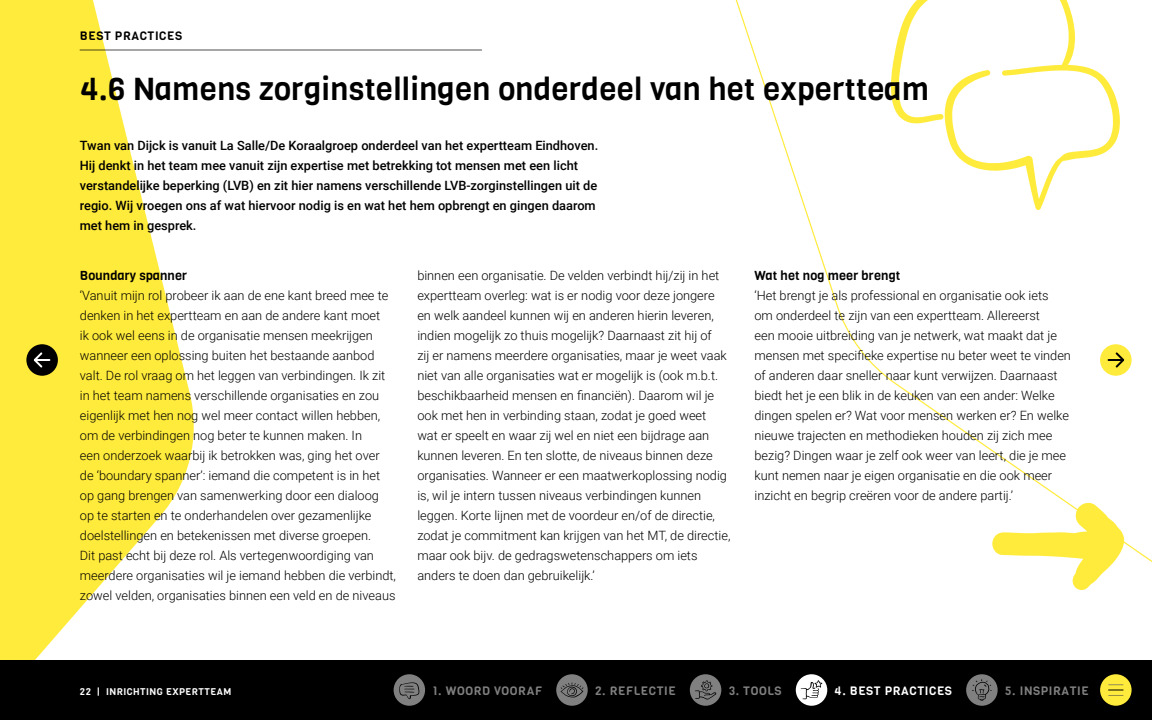
<style>
.page{position:relative;width:1152px;height:720px;background:#fff}
.page>*{position:absolute;margin:0;border:0;box-sizing:border-box;transform-origin:0 0}
.t1{font:31.2px "Viga";letter-spacing:.01em;color:#000}
.t2{font:300 12.8px/20px "Roboto";color:#000}
.t3{font:500 12.8px/20px "Roboto";color:#000}
.t4{font:12.8px "Viga";letter-spacing:.01em;color:#000}
.t5{font:12px "Viga";letter-spacing:.05em;color:#808080}
.t6{font:12px "Viga";letter-spacing:.05em;color:#fff}
.t7{font:12px "Viga";letter-spacing:.05em;color:#000}
.t8{font:9.6px "Viga";letter-spacing:.05em;color:#fff}
</style>
<div class="page">
<svg style="left:0;top:0;width:200px;height:660px;fill:#ffeb3b"></svg>
<div style="left:26px;top:344px;width:32px;height:32px;background:#000;border-radius:50%"></div>
<svg style="left:33px;top:352px;width:16px;height:16px"></svg>
<hr style="left:80px;top:50px;width:402px;height:1px;background:#000">
<svg style="left:735px;top:0;width:417px;height:562px"></svg>
<svg style="left:992px;top:502px;width:132px;height:88px"></svg>
<div style="left:0;top:660px;width:1152px;height:60px;background:#000"></div>
<div style="left:1100px;top:674px;width:32px;height:32px;background:#ffeb3b;border-radius:50%"></div>
<svg style="left:1108px;top:684px;width:16px;height:7px"></svg>
<hr style="left:1106px;top:694px;width:20px;height:2px;background:#000;opacity:.75">
<div style="left:394px;top:674px;width:31px;height:32px;background:#808080;border-radius:50%"></div>
<svg style="left:399px;top:682px;width:20px;height:17px"></svg>
<div style="left:556px;top:674px;width:32px;height:32px;background:#808080;border-radius:50%"></div>
<svg style="left:561px;top:683px;width:22px;height:14px"></svg>
<div style="left:690px;top:674px;width:31px;height:32px;background:#808080;border-radius:50%"></div>
<svg style="left:695px;top:681px;width:21px;height:19px"></svg>
<div style="left:796px;top:674px;width:31px;height:32px;background:#fff;border-radius:50%"></div>
<svg style="left:801px;top:680px;width:21px;height:19px"></svg>
<div style="left:966px;top:674px;width:32px;height:32px;background:#808080;border-radius:50%"></div>
<svg style="left:972px;top:679px;width:20px;height:22px"></svg>
<p class="t7" style="left:80px;top:28px;width:104px">BEST PRACTICES</p>
<h1 class="t1" style="left:80px;top:68px;width:851px">4.6 Namens zorginstellingen onderdeel van het expertteam</h1>
<p class="t3" style="left:80px;top:135px;width:520px">Twan van Dijck is vanuit La Salle/De Koraalgroep onderdeel van het expertteam Eindhoven.<br>Hij denkt in het team mee vanuit zijn expertise met betrekking tot mensen met een licht verstandelijke beperking (LVB) en zit hier namens verschillende LVB-zorginstellingen uit de regio. Wij vroegen ons af wat hiervoor nodig is en wat het hem opbrengt en gingen daarom met hem in gesprek.</p>
<p class="t4" style="left:80px;top:267px;width:109px">Boundary spanner</p>
<p class="t2" style="left:80px;top:285px;width:318px">‘Vanuit mijn rol probeer ik aan de ene kant breed mee te denken in het expertteam en aan de andere kant moet<br>ik ook wel eens in de organisatie mensen meekrijgen wanneer een oplossing buiten het bestaande aanbod valt. De rol vraag om het leggen van verbindingen. Ik zit in het team namens verschillende organisaties en zou eigenlijk met hen nog wel meer contact willen hebben, om de verbindingen nog beter te kunnen maken. In<br>een onderzoek waarbij ik betrokken was, ging het over de ‘boundary spanner’: iemand die competent is in het op gang brengen van samenwerking door een dialoog op te starten en te onderhandelen over gezamenlijke doelstellingen en betekenissen met diverse groepen.<br>Dit past echt bij deze rol. Als vertegenwoordiging van meerdere organisaties wil je iemand hebben die verbindt, zowel velden, organisaties binnen een veld en de niveaus</p>
<p class="t2" style="left:417px;top:265px;width:315px">binnen een organisatie. De velden verbindt hij/zij in het expertteam overleg: wat is er nodig voor deze jongere en welk aandeel kunnen wij en anderen hierin leveren, indien mogelijk zo thuis mogelijk? Daarnaast zit hij of<br>zij er namens meerdere organisaties, maar je weet vaak niet van alle organisaties wat er mogelijk is (ook m.b.t. beschikbaarheid mensen en financiën). Daarom wil je ook met hen in verbinding staan, zodat je goed weet<br>wat er speelt en waar zij wel en niet een bijdrage aan kunnen leveren. En ten slotte, de niveaus binnen deze organisaties. Wanneer er een maatwerkoplossing nodig is, wil je intern tussen niveaus verbindingen kunnen leggen. Korte lijnen met de voordeur en/of de directie, zodat je commitment kan krijgen van het MT, de directie, maar ook bijv. de gedragswetenschappers om iets anders te doen dan gebruikelijk.’</p>
<p class="t4" style="left:754px;top:267px;width:147px">Wat het nog meer brengt</p>
<p class="t2" style="left:754px;top:285px;width:318px">‘Het brengt je als professional en organisatie ook iets<br>om onderdeel te zijn van een expertteam. Allereerst<br>een mooie uitbreiding van je netwerk, wat maakt dat je mensen met specifieke expertise nu beter weet te vinden of anderen daar sneller naar kunt verwijzen. Daarnaast biedt het je een blik in de keuken van een ander: Welke dingen spelen er? Wat voor mensen werken er? En welke nieuwe trajecten en methodieken houden zij zich mee bezig? Dingen waar je zelf ook weer van leert, die je mee kunt nemen naar je eigen organisatie en die ook meer inzicht en begrip creëren voor de andere partij.’</p>
<p class="t8" style="left:80px;top:685px;width:153px">22 | INRICHTING EXPERTTEAM</p>
<p class="t5" style="left:432px;top:683px;width:111px">1. WOORD VOORAF</p>
<p class="t5" style="left:595px;top:683px;width:82px">2. REFLECTIE</p>
<p class="t5" style="left:729px;top:683px;width:54px">3. TOOLS</p>
<p class="t6" style="left:835px;top:683px;width:119px">4. BEST PRACTICES</p>
<p class="t5" style="left:1005px;top:683px;width:85px">5. INSPIRATIE</p>
</div>
